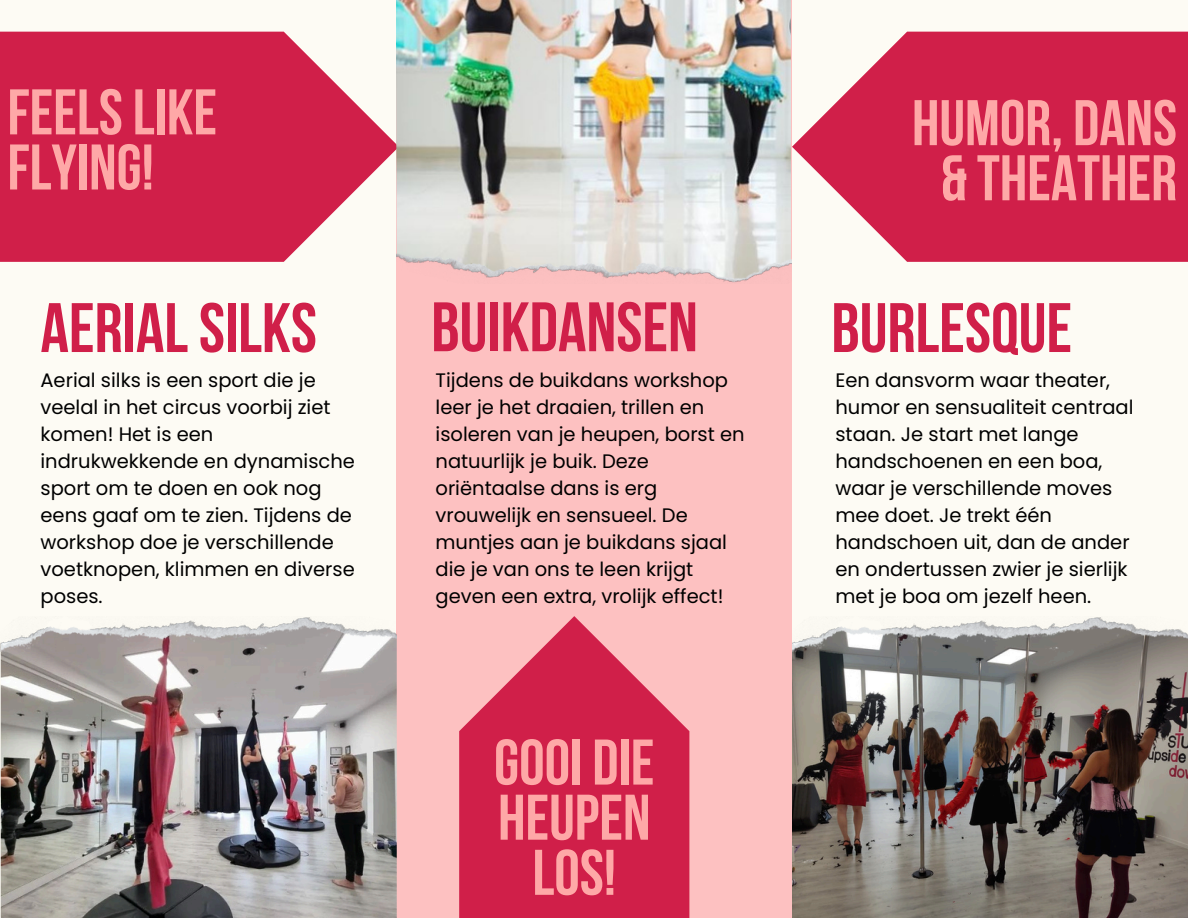
<style>
.page{position:relative;width:1188px;height:918px;background:#fff}
.page>*{position:absolute;margin:0;border:0;box-sizing:border-box;transform-origin:0 0}
.t1{font:700 69.9px "Bebas Neue";color:#d01f49}
.t2{font:700 64.35px/55.2px "Bebas Neue";color:#fea8a7;text-align:center}
.t3{font:19.5px/27px "Poppins";color:#000}
</style>
<div class="page">
<div style="left:396px;top:0;width:396px;height:918px;background:#fdc1c1"></div>
<div style="left:0;top:0;width:396px;height:917px;background:#fdfaf0"></div>
<div style="left:792px;top:0;width:396px;height:917px;background:#fdfaf0"></div>
<svg style="left:0;top:32px;width:396px;height:230px;fill:#d01f49"></svg>
<svg style="left:792px;top:32px;width:396px;height:230px;fill:#d01f49"></svg>
<img style="left:396px;top:0;width:395px;height:257px">
<img style="left:397px;top:254px;width:395px;height:29px">
<img style="left:1px;top:651px;width:396px;height:267px">
<img style="left:1px;top:617px;width:396px;height:34px">
<svg style="left:459px;top:616px;width:230px;height:302px;fill:#d01f49"></svg>
<img style="left:792px;top:651px;width:396px;height:267px">
<img style="left:792px;top:617px;width:396px;height:34px">
<h1 class="t2" style="left:8px;top:91px;width:211px;text-align:left">FEELSLIKE<br>FLYING!</h1>
<p class="t1" style="left:41px;top:300px;width:278px">AERIALSILKS</p>
<h1 class="t1" style="left:431px;top:299px;width:268px">BUIKDANSEN</h1>
<h1 class="t3" style="left:41px;top:367px;width:316px">Aerial silks is een sport die je veelal in het circus voorbij ziet komen! Het is een indrukwekkende en dynamische sport om te doen en ook nog eens gaaf om te zien. Tijdens de workshop doe je verschillende voetknopen, klimmen en diverse poses.</h1>
<h1 class="t3" style="left:436px;top:367px;width:311px">Tijdens de buikdans workshop leer je het draaien, trillen en isoleren van je heupen, borst en natuurlijk je buik. Deze oriëntaalse dans is erg vrouwelijk en sensueel. De muntjes aan je buikdans sjaal die je van ons te leen krijgt geven een extra, vrolijk effect!</h1>
<p class="t2" style="left:494px;top:741px;width:162px">GOOI DIE<br>HEUPEN<br>LOS!</p>
<h1 class="t2" style="left:912px;top:101px;width:267px">HUMOR, DANS &amp; THEATHER</h1>
<p class="t1" style="left:831px;top:300px;width:242px">BURLESQUE</p>
<p class="t3" style="left:835px;top:367px;width:300px">Een dansvorm waar theater, humor en sensualiteit centraal staan. Je start met lange handschoenen en een boa, waar je verschillende moves mee doet. Je trekt één handschoen uit, dan de ander en ondertussen zwier je sierlijk met je boa om jezelf heen.</p>
</div>
